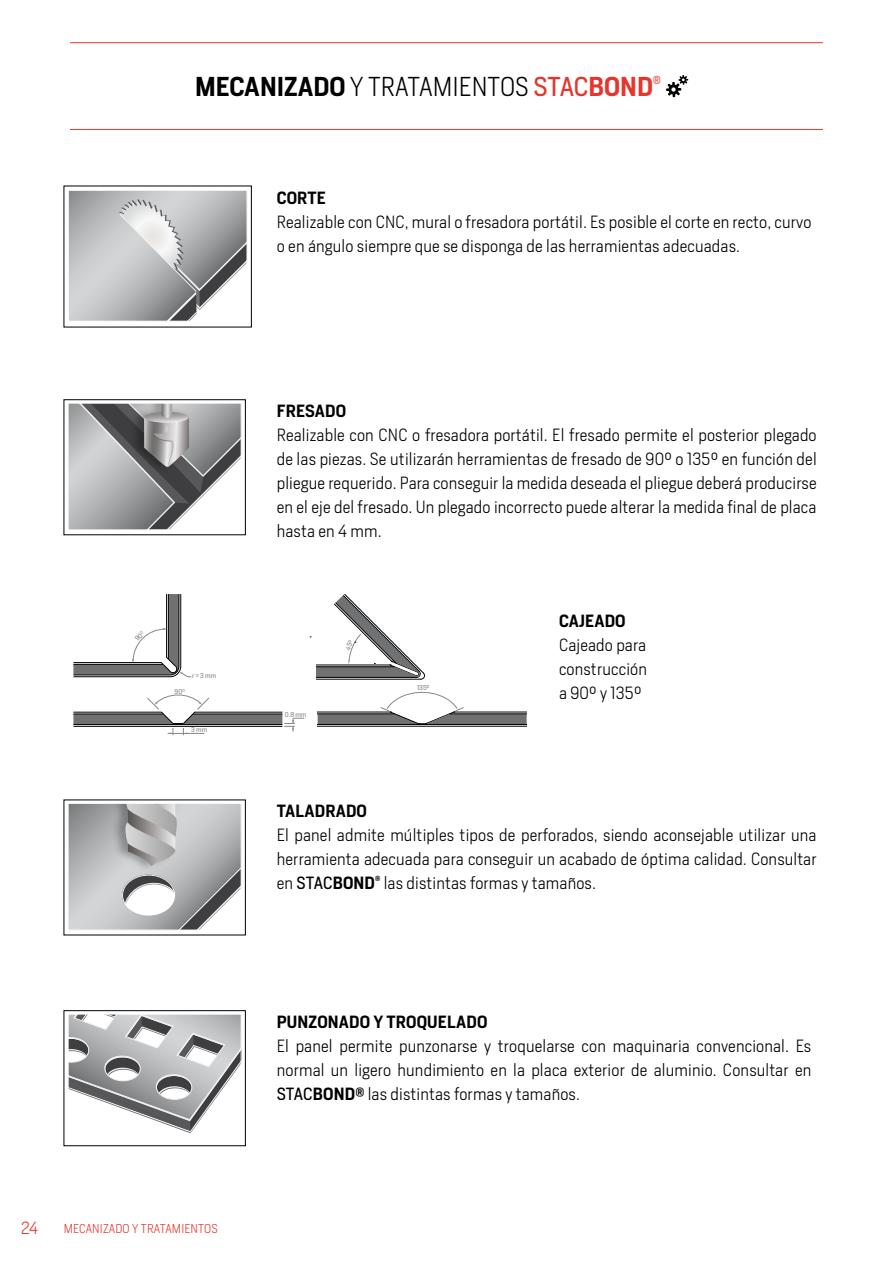
<style>
.page{position:relative;width:893px;height:1263px;background:#fff}
.page>*{position:absolute;margin:0;border:0;box-sizing:border-box;transform-origin:0 0}
.t1{font:300 25.5px "Heron Sans";color:#000}
.t2{font:300 16.5px/24px "Heron Sans";letter-spacing:.01em;color:#000;text-align:justify}
.t3{font:600 16.5px "Heron Sans";letter-spacing:.01em;color:#000}
.t4{font:300 16.5px "Heron Sans";color:#e5352c}
.t5{font:300 12px "Heron Sans";letter-spacing:.01em;color:#e5352c}
.t6{font:6.6px "Heron Sans";color:#87888a}
.s1{font-weight:600}
.s2{font-weight:400;color:#e5352c}
.s3{font-weight:600;color:#e5352c}
.s4{font-weight:300}
.s5{font-weight:400}
</style>
<div class="page">
<svg style="left:70px;top:1016px;width:169px;height:117px"></svg>
<div style="left:68px;top:1014px;width:173px;height:127px;border:1px solid #fff"></div>
<div style="left:64px;top:1010px;width:182px;height:136px;border:1px solid #000"></div>
<svg style="left:70px;top:192px;width:175px;height:127px;background:#b7b8b9"></svg>
<div style="left:68px;top:190px;width:179px;height:131px;border:1px solid #fff"></div>
<svg style="left:70px;top:405px;width:169px;height:123px;background:#9d9d9f"></svg>
<div style="left:68px;top:403px;width:173px;height:127px;border:1px solid #fff"></div>
<svg style="left:70px;top:805px;width:169px;height:123px;background:#b5b6b7"></svg>
<div style="left:68px;top:803px;width:173px;height:127px;border:1px solid #fff"></div>
<hr style="left:70px;top:42px;width:753px;height:1px;background:#e5352c">
<hr style="left:70px;top:129px;width:753px;height:1px;background:#e5352c">
<svg style="left:73px;top:694px;width:231px;height:41px"></svg>
<hr style="left:316px;top:679px;width:105px;height:1px;background:#000">
<hr style="left:318px;top:726px;width:209px;height:1px;background:#000">
<svg style="left:318px;top:691px;width:209px;height:34px"></svg>
<svg style="left:666px;top:75px;width:22px;height:22px"></svg>
<svg style="left:73px;top:594px;width:119px;height:83px"></svg>
<svg style="left:310px;top:594px;width:115px;height:85px"></svg>
<h1 class="t1" style="left:195px;top:70px;width:468px"><span class="s1">MECANIZADO</span> Y TRATAMIENTOS <span class="s2">STAC</span><span class="s3">BOND</span><sup>®</sup></h1>
<p class="t3" style="left:277px;top:187px;width:51px">CORTE</p>
<p class="t2" style="left:277px;top:209px;width:536px">Realizable con CNC, mural o fresadora portátil. Es posible el corte en recto, curvo o en ángulo siempre que se disponga de las herramientas adecuadas.</p>
<p class="t6" style="left:192px;top:672px;width:26px">r = 3 mm</p>
<p class="t6" style="left:175px;top:687px;width:12px">90<span class="s4">º</span></p>
<p class="t6" style="left:191px;top:726px;width:18px">3 mm</p>
<p class="t4" style="left:21px;top:1218px;width:18px">24</p>
<p class="t5" style="left:64px;top:1221px;width:156px">MECANIZADO Y TRATAMIENTOS</p>
<p class="t3" style="left:277px;top:400px;width:71px">FRESADO</p>
<p class="t2" style="left:277px;top:422px;width:541px">Realizable con CNC o fresadora portátil. El fresado permite el posterior plegado de las piezas. Se utilizarán herramientas de fresado de 90º o 135º en función del pliegue requerido. Para conseguir la medida deseada el pliegue deberá producirse en el eje del fresado. Un plegado incorrecto puede alterar la medida final de placa hasta en 4 mm.</p>
<p class="t6" style="left:285px;top:710px;width:23px">0.8 mm</p>
<p class="t6" style="left:417px;top:683px;width:14px">135°</p>
<p class="t3" style="left:559px;top:610px;width:68px">CAJEADO</p>
<p class="t2" style="left:559px;top:633px;width:90px">Cajeado para construcción a 90º y 135º</p>
<p class="t3" style="left:277px;top:800px;width:92px">TALADRADO</p>
<p class="t2" style="left:277px;top:822px;width:541px">El panel admite múltiples tipos de perforados, siendo aconsejable utilizar una herramienta adecuada para conseguir un acabado de óptima calidad. Consultar en <span class="s5">STAC</span><span class="s1">BOND</span><sup>®</sup> las distintas formas y tamaños.</p>
<p class="t3" style="left:277px;top:1011px;width:212px">PUNZONADO Y TROQUELADO</p>
<p class="t2" style="left:277px;top:1033px;width:536px">El panel permite punzonarse y troquelarse con maquinaria convencional. Es normal un ligero hundimiento en la placa exterior de aluminio. Consultar en <span class="s5">STAC</span><span class="s1">BOND®</span> las distintas formas y tamaños.</p>
</div>
